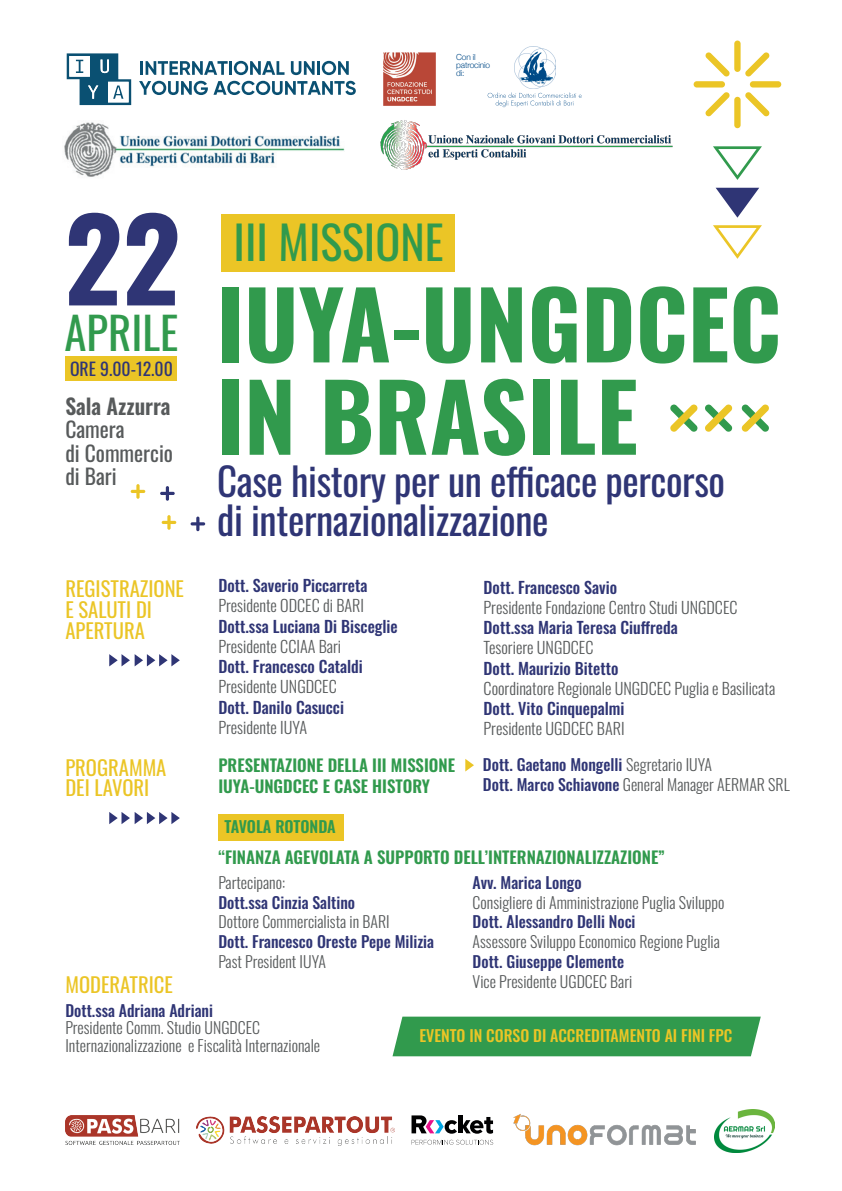
<style>
.page{position:relative;width:842px;height:1191px;background:#fff}
.page>*{position:absolute;margin:0;border:0;box-sizing:border-box;transform-origin:0 0}
.t1{font:700 112.9px "Oswald";color:#2f3575}
.t2{font:700 92.6px/92.3px "Oswald";color:#319a4d}
.t3{font:46.2px "Oswald";color:#319a4d}
.t4{font:44.8px "Oswald";color:#319a4d}
.t5{font:39px/38.7px "Oswald";letter-spacing:-.01em;color:#2f3575}
.t6{font:21.5px/23.4px "Oswald";color:#575a5b}
.t7{font:600 21.5px "Oswald";color:#575a5b}
.t8{font:20.7px/20.5px "Oswald";color:#ebc526}
.t9{font:17.8px "Oswald";color:#2f3575}
.t10{font:600 16.7px/20.9px "Oswald";color:#319a4d}
.t11{font:300 16.2px "Oswald";color:#575a5b}
.t12{font:500 16.2px "Oswald";color:#2f3575}
.t13{font:300 15.9px/17.8px "Oswald";color:#575a5b}
.t14{font:500 15.9px/19.8px "Oswald";color:#2f3575}
.t15{font:500 15.9px "Oswald";color:#ebc526}
.t16{font:600 15.9px "Oswald";letter-spacing:-.005em;color:#319a4d}
.t17{font:300 8.4px/7.8px "Helvetica Neue";letter-spacing:-.02em;color:#004a87}
.s1{font-weight:300;color:#575a5b}
</style>
<div class="page">
<div style="left:392px;top:1016px;width:369px;height:40px;background:#319a4d"></div>
<div style="left:65px;top:357px;width:112px;height:24px;background:#ebc526"></div>
<div style="left:222px;top:215px;width:233px;height:57px;background:#ebc526"></div>
<svg style="left:160px;top:486px;width:15px;height:15px"></svg>
<svg style="left:191px;top:516px;width:14px;height:15px"></svg>
<svg style="left:162px;top:515px;width:14px;height:15px"></svg>
<svg style="left:131px;top:484px;width:14px;height:15px"></svg>
<svg style="left:465px;top:759px;width:9px;height:12px"></svg>
<svg style="left:109px;top:654px;width:71px;height:12px"></svg>
<svg style="left:109px;top:812px;width:71px;height:12px"></svg>
<svg style="left:670px;top:404px;width:28px;height:28px"></svg>
<svg style="left:705px;top:404px;width:27px;height:28px"></svg>
<svg style="left:741px;top:404px;width:28px;height:28px"></svg>
<img style="left:514px;top:46px;width:41px;height:43px">
<svg style="left:488px;top:92px;width:94px;height:15px"></svg>
<img style="left:64px;top:122px;width:281px;height:55px">
<img style="left:380px;top:120px;width:293px;height:50px">
<svg style="left:67px;top:53px;width:64px;height:52px"></svg>
<hr style="left:140px;top:61px;width:3px;height:14px;background:#0a5072">
<svg style="left:146px;top:61px;width:82px;height:14px"></svg>
<hr style="left:229px;top:61px;width:3px;height:14px;background:#0a5072">
<svg style="left:234px;top:61px;width:50px;height:14px"></svg>
<svg style="left:291px;top:61px;width:24px;height:14px"></svg>
<hr style="left:317px;top:61px;width:3px;height:14px;background:#0a5072">
<svg style="left:322px;top:61px;width:27px;height:14px"></svg>
<svg style="left:139px;top:81px;width:217px;height:14px"></svg>
<img style="left:383px;top:52px;width:53px;height:54px">
<div style="left:218px;top:814px;width:126px;height:27px;background:#ebc526"></div>
<div style="left:734px;top:41px;width:7px;height:31px;background:#ebc526;border-radius:3px"></div>
<svg style="left:705px;top:52px;width:25px;height:24px"></svg>
<div style="left:694px;top:81px;width:31px;height:6px;background:#ebc526;border-radius:3px"></div>
<svg style="left:705px;top:92px;width:25px;height:24px"></svg>
<div style="left:734px;top:97px;width:7px;height:31px;background:#ebc526;border-radius:3px"></div>
<svg style="left:745px;top:92px;width:25px;height:24px"></svg>
<div style="left:750px;top:81px;width:31px;height:6px;background:#ebc526;border-radius:3px"></div>
<svg style="left:745px;top:52px;width:25px;height:24px"></svg>
<svg style="left:713px;top:146px;width:49px;height:34px"></svg>
<svg style="left:716px;top:188px;width:43px;height:30px"></svg>
<svg style="left:713px;top:225px;width:49px;height:34px"></svg>
<img style="left:65px;top:1115px;width:115px;height:29px">
<img style="left:196px;top:1116px;width:199px;height:29px">
<svg style="left:411px;top:1115px;width:82px;height:18px"></svg>
<svg style="left:412px;top:1139px;width:81px;height:5px"></svg>
<img style="left:715px;top:1109px;width:59px;height:43px">
<img style="left:513px;top:1114px;width:183px;height:31px">
<p class="t17" style="left:456px;top:53px;width:35px">Con il patrocinio di:</p>
<h1 class="t1" style="left:64px;top:200px;width:118px">22</h1>
<h3 class="t4" style="left:65px;top:292px;width:115px">APRILE</h3>
<p class="t9" style="left:70px;top:353px;width:104px">ORE 9.00-12.00</p>
<h3 class="t7" style="left:65px;top:395px;width:107px">Sala Azzurra</h3>
<h3 class="t6" style="left:65px;top:416px;width:109px">Camera<br>di Commercio di Bari</h3>
<h3 class="t8" style="left:65px;top:577px;width:120px">REGISTRAZIONE<br>E SALUTI DI<br>APERTURA</h3>
<h3 class="t8" style="left:65px;top:755px;width:103px">PROGRAMMA<br>DEI LAVORI</h3>
<h3 class="t8" style="left:65px;top:972px;width:109px">MODERATRICE</h3>
<h3 class="t3" style="left:234px;top:201px;width:212px">III MISSIONE</h3>
<h2 class="t2" style="left:216px;top:284px;width:566px">IUYA-UNGDCEC<br>IN BRASILE</h2>
<h3 class="t5" style="left:217px;top:458px;width:509px">Case history per un efficace percorso di internazionalizzazione</h3>
<p class="t12" style="left:218px;top:577px;width:150px">Dott. Saverio Piccarreta</p>
<p class="t11" style="left:218px;top:591px;width:147px">Presidente ODCEC di BARI</p>
<p class="t12" style="left:218px;top:617px;width:181px">Dott.ssa Luciana Di Bisceglie</p>
<p class="t11" style="left:218px;top:632px;width:124px">Presidente CCIAA Bari</p>
<p class="t12" style="left:218px;top:658px;width:146px">Dott. Francesco Cataldi</p>
<p class="t11" style="left:218px;top:672px;width:120px">Presidente UNGDCEC</p>
<p class="t12" style="left:218px;top:698px;width:127px">Dott. Danilo Casucci</p>
<p class="t11" style="left:218px;top:712px;width:90px">Presidente IUYA</p>
<p class="t10" style="left:218px;top:756px;width:238px">PRESENTAZIONE DELLA III MISSIONE<br>IUYA-UNGDCEC E CASE HISTORY</p>
<p class="t12" style="left:484px;top:578px;width:135px">Dott. Francesco Savio</p>
<p class="t11" style="left:484px;top:593px;width:255px">Presidente Fondazione Centro Studi UNGDCEC</p>
<p class="t12" style="left:484px;top:619px;width:196px">Dott.ssa Maria Teresa Ciuffreda</p>
<p class="t11" style="left:484px;top:633px;width:111px">Tesoriere UNGDCEC</p>
<p class="t12" style="left:484px;top:659px;width:136px">Dott. Maurizio Bitetto</p>
<p class="t11" style="left:484px;top:674px;width:293px">Coordinatore Regionale UNGDCEC Puglia e Basilicata</p>
<p class="t12" style="left:484px;top:700px;width:142px">Dott. Vito Cinquepalmi</p>
<p class="t11" style="left:484px;top:714px;width:142px">Presidente UGDCEC BARI</p>
<p class="t14" style="left:483px;top:756px;width:308px">Dott. Gaetano Mongelli <span class="s1">Segretario IUYA<br></span>Dott. Marco Schiavone <span class="s1">General Manager AERMAR SRL</span></p>
<p class="t16" style="left:224px;top:818px;width:113px">TAVOLA ROTONDA</p>
<p class="t10" style="left:218px;top:848px;width:448px">“FINANZA AGEVOLATA A SUPPORTO DELL’INTERNAZIONALIZZAZIONE”</p>
<p class="t14" style="left:473px;top:873px;width:110px">Avv. Marica Longo</p>
<p class="t13" style="left:473px;top:891px;width:253px">Consigliere di Amministrazione Puglia Sviluppo</p>
<p class="t14" style="left:473px;top:913px;width:164px">Dott. Alessandro Delli Noci</p>
<p class="t13" style="left:473px;top:931px;width:249px">Assessore Sviluppo Economico Regione Puglia</p>
<p class="t14" style="left:473px;top:952px;width:153px">Dott. Giuseppe Clemente</p>
<p class="t13" style="left:473px;top:970px;width:161px">Vice Presidente UGDCEC Bari</p>
<p class="t13" style="left:218px;top:871px;width:68px">Partecipano:</p>
<p class="t14" style="left:218px;top:893px;width:138px">Dott.ssa Cinzia Saltino</p>
<p class="t13" style="left:218px;top:911px;width:173px">Dottore Commercialista in BARI</p>
<p class="t14" style="left:218px;top:933px;width:217px">Dott. Francesco Oreste Pepe Milizia</p>
<p class="t13" style="left:218px;top:951px;width:109px">Past President IUYA</p>
<p class="t14" style="left:65px;top:1001px;width:149px">Dott.ssa Adriana Adriani</p>
<p class="t13" style="left:65px;top:1017px;width:256px">Presidente Comm. Studio UNGDCEC<br>Internazionalizzazione e Fiscalità Internazionale</p>
<p class="t15" style="left:419px;top:1027px;width:314px">EVENTO IN CORSO DI ACCREDITAMENTO AI FINI FPC</p>
</div>
